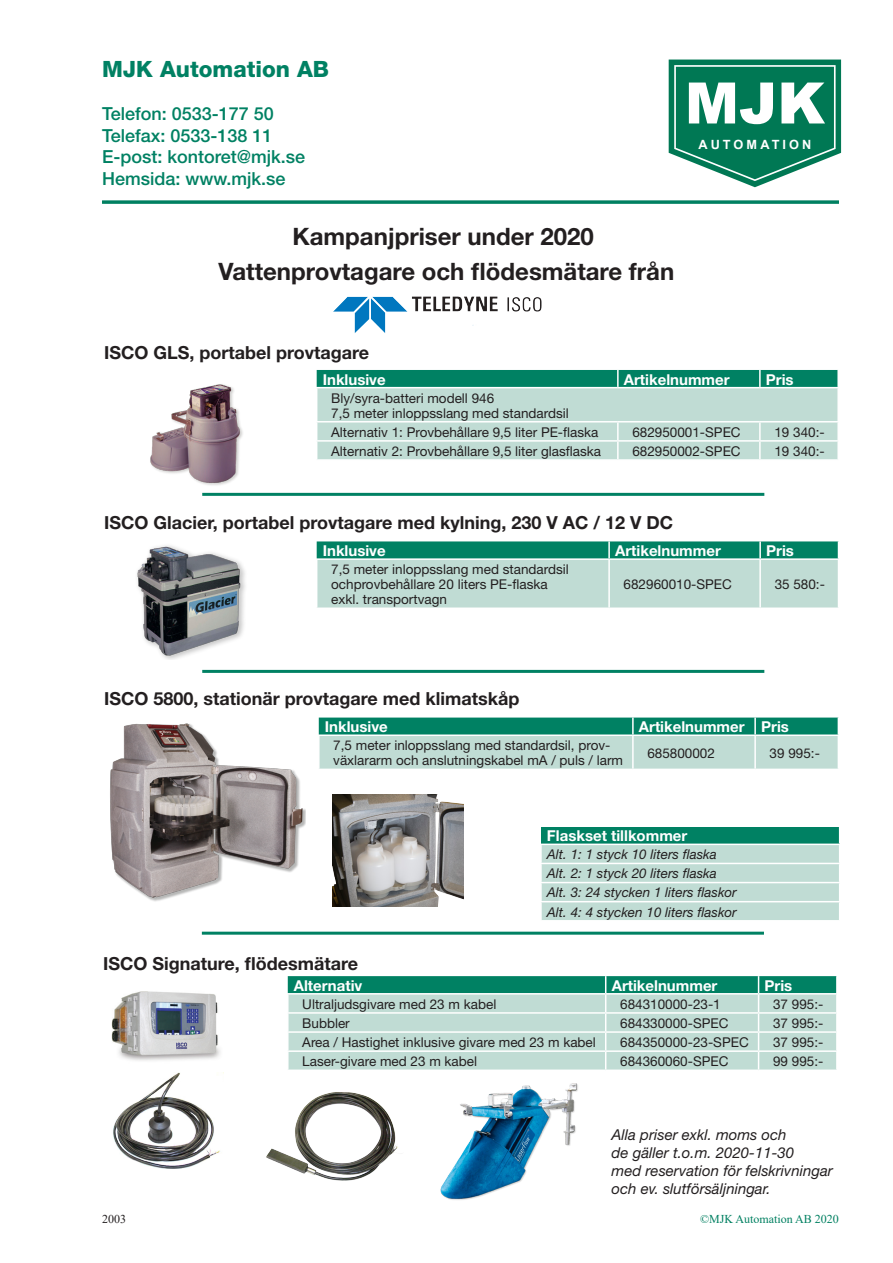
<style>
.page{position:relative;width:893px;height:1263px;background:#fff}
.page>*{position:absolute;margin:0;border:0;box-sizing:border-box;transform-origin:0 0}
.t1{font:900 57.15px "Arial";color:#fff}
.t2{font:700 24px "Helvetica Neue";color:#231f20}
.t3{font:800 22.5px "Helvetica Neue";color:#008163}
.t4{font:700 18px "Helvetica Neue";color:#231f20}
.t5{font:500 18px/21.6px "Helvetica Neue";color:#008163}
.t6{font:700 15px "Helvetica Neue";color:#fff}
.t7{font:italic 15px/18px "Helvetica Neue";color:#231f20}
.t8{font:13.5px/15px "Helvetica Neue";color:#231f20}
.t9{font:italic 13.5px/19px "Helvetica Neue";color:#231f20}
.t10{font:700 12.75px "Arial";letter-spacing:.245em;color:#fff}
.t11{font:12px "Times New Roman";color:#008061}
.t12{font:12px "Times New Roman";color:#231f20}
</style>
<div class="page">
<svg style="left:669px;top:60px;width:172px;height:127px;background:#2b8f71"></svg>
<hr style="left:102px;top:201px;width:737px;height:3px;background:#008061">
<svg style="left:316px;top:370px;width:522px;height:89px;background:#9fccc1"></svg>
<svg style="left:287px;top:976px;width:550px;height:93px;background:#a2cec2"></svg>
<img style="left:150px;top:384px;width:93px;height:102px">
<hr style="left:202px;top:493px;width:562px;height:3px;background:#008163">
<hr style="left:202px;top:670px;width:562px;height:3px;background:#008163">
<svg style="left:319px;top:717px;width:520px;height:52px;background:#82beaf"></svg>
<hr style="left:318px;top:734px;width:315px;height:2px;background:#fff">
<hr style="left:318px;top:736px;width:2px;height:33px;background:#fff">
<hr style="left:633px;top:734px;width:122px;height:2px;background:#fff">
<hr style="left:632px;top:736px;width:2px;height:33px;background:#fff">
<hr style="left:755px;top:734px;width:84px;height:2px;background:#fff">
<hr style="left:754px;top:736px;width:2px;height:33px;background:#fff">
<hr style="left:838px;top:736px;width:1px;height:33px;background:#fff">
<img style="left:110px;top:723px;width:195px;height:179px">
<svg style="left:317px;top:541px;width:522px;height:66px;background:#8ec4b7"></svg>
<hr style="left:316px;top:558px;width:293px;height:2px;background:#fff">
<hr style="left:609px;top:558px;width:151px;height:2px;background:#fff">
<hr style="left:608px;top:560px;width:2px;height:47px;background:#fff">
<hr style="left:760px;top:558px;width:79px;height:2px;background:#fff">
<hr style="left:759px;top:560px;width:2px;height:47px;background:#fff">
<hr style="left:838px;top:560px;width:1px;height:47px;background:#fff">
<img style="left:137px;top:545px;width:108px;height:115px">
<hr style="left:202px;top:932px;width:562px;height:3px;background:#008163">
<svg style="left:541px;top:827px;width:299px;height:93px;background:#a2cec2"></svg>
<img style="left:332px;top:795px;width:131px;height:111px">
<img style="left:333px;top:296px;width:209px;height:37px">
<img style="left:440px;top:1083px;width:138px;height:117px">
<img style="left:266px;top:1092px;width:132px;height:89px">
<img style="left:113px;top:1072px;width:111px;height:97px">
<img style="left:111px;top:991px;width:109px;height:70px">
<h3 class="t3" style="left:102px;top:55px;width:229px">MJK Automation AB</h3>
<h3 class="t5" style="left:102px;top:103px;width:205px">Telefon: 0533-177 50<br>Telefax: 0533-138 11<br>E-post: kontoret@mjk.se<br>Hemsida: www.mjk.se</h3>
<h1 class="t1" style="left:685px;top:62px;width:142px">MJK</h1>
<p class="t10" style="left:698px;top:135px;width:115px">AUTOMATION</p>
<h2 class="t2" style="left:292px;top:222px;width:303px">Kampanjpriser under 2020</h2>
<h2 class="t2" style="left:219px;top:256px;width:457px">Vattenprovtagare och flödesmätare från</h2>
<h3 class="t4" style="left:104px;top:341px;width:267px">ISCO GLS, portabel provtagare</h3>
<p class="t6" style="left:323px;top:370px;width:65px">Inklusive</p>
<p class="t6" style="left:624px;top:370px;width:107px">Artikelnummer</p>
<p class="t6" style="left:766px;top:370px;width:29px">Pris</p>
<p class="t8" style="left:331px;top:390px;width:239px">Bly/syra-batteri modell 946<br>7,5 meter inloppsslang med standardsil</p>
<p class="t8" style="left:331px;top:424px;width:269px">Alternativ 1: Provbehållare 9,5 liter PE-flaska</p>
<p class="t8" style="left:632px;top:424px;width:110px">682950001-SPEC</p>
<p class="t8" style="left:774px;top:424px;width:52px">19 340:-</p>
<p class="t8" style="left:331px;top:443px;width:271px">Alternativ 2: Provbehållare 9,5 liter glasflaska</p>
<p class="t8" style="left:632px;top:443px;width:110px">682950002-SPEC</p>
<p class="t8" style="left:774px;top:443px;width:52px">19 340:-</p>
<h3 class="t4" style="left:104px;top:511px;width:571px">ISCO Glacier, portabel provtagare med kylning, 230 V AC / 12 V DC</h3>
<p class="t6" style="left:323px;top:541px;width:65px">Inklusive</p>
<p class="t6" style="left:615px;top:541px;width:107px">Artikelnummer</p>
<p class="t6" style="left:766px;top:541px;width:29px">Pris</p>
<p class="t8" style="left:331px;top:561px;width:239px">7,5 meter inloppsslang med standardsil ochprovbehållare 20 liters PE-flaska exkl. transportvagn</p>
<p class="t8" style="left:624px;top:576px;width:110px">682960010-SPEC</p>
<p class="t8" style="left:775px;top:576px;width:52px">35 580:-</p>
<h3 class="t4" style="left:104px;top:687px;width:417px">ISCO 5800, stationär provtagare med klimatskåp</h3>
<p class="t6" style="left:325px;top:718px;width:65px">Inklusive</p>
<p class="t6" style="left:639px;top:718px;width:152px">Artikelnummer Pris</p>
<p class="t8" style="left:333px;top:738px;width:291px">7,5 meter inloppsslang med standardsil, prov&shy;växlararm och anslutningskabel mA / puls / larm</p>
<p class="t8" style="left:647px;top:745px;width:69px">685800002</p>
<p class="t8" style="left:770px;top:745px;width:52px">39 995:-</p>
<h3 class="t4" style="left:103px;top:952px;width:257px">ISCO Signature, flödesmätare</h3>
<p class="t6" style="left:547px;top:827px;width:142px">Flaskset tillkommer</p>
<p class="t9" style="left:547px;top:845px;width:191px">Alt. 1: 1 styck 10 liters flaska<br>Alt. 2: 1 styck 20 liters flaska<br>Alt. 3: 24 stycken 1 liters flaskor<br>Alt. 4: 4 stycken 10 liters flaskor</p>
<p class="t6" style="left:294px;top:976px;width:70px">Alternativ</p>
<p class="t6" style="left:612px;top:976px;width:107px">Artikelnummer</p>
<p class="t6" style="left:765px;top:976px;width:29px">Pris</p>
<p class="t8" style="left:302px;top:996px;width:196px">Ultraljudsgivare med 23 m kabel</p>
<p class="t8" style="left:620px;top:996px;width:102px">684310000-23-1</p>
<p class="t8" style="left:773px;top:996px;width:52px">37 995:-</p>
<p class="t8" style="left:302px;top:1015px;width:49px">Bubbler</p>
<p class="t8" style="left:620px;top:1015px;width:110px">684330000-SPEC</p>
<p class="t8" style="left:773px;top:1015px;width:52px">37 995:-</p>
<p class="t8" style="left:302px;top:1034px;width:295px">Area / Hastighet inklusive givare med 23 m kabel</p>
<p class="t8" style="left:620px;top:1034px;width:130px">684350000-23-SPEC</p>
<p class="t8" style="left:773px;top:1034px;width:52px">37 995:-</p>
<p class="t8" style="left:302px;top:1053px;width:176px">Laser-givare med 23 m kabel</p>
<p class="t8" style="left:620px;top:1053px;width:110px">684360060-SPEC</p>
<p class="t8" style="left:773px;top:1053px;width:52px">99 995:-</p>
<p class="t7" style="left:612px;top:1126px;width:223px">Alla priser exkl. moms och<br>de gäller t.o.m. 2020-11-30<br>med reservation för felskrivningar och ev. slutförsäljningar.</p>
<p class="t12" style="left:102px;top:1211px;width:25px">2003</p>
<p class="t11" style="left:700px;top:1211px;width:140px">©MJK Automation AB 2020</p>
</div>
